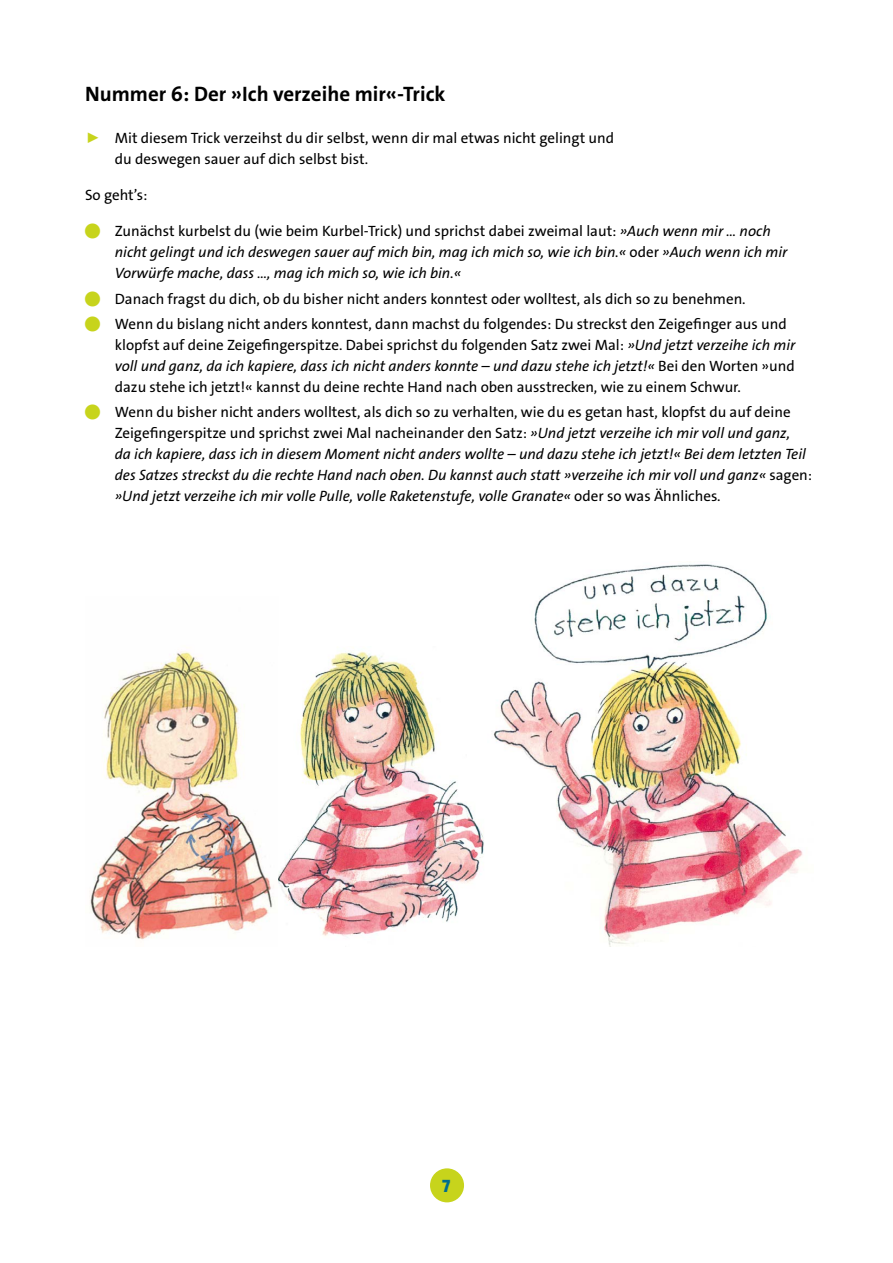
<style>
.page{position:relative;width:893px;height:1263px;background:#fff}
.page>*{position:absolute;margin:0;border:0;box-sizing:border-box;transform-origin:0 0}
.t1{font:700 21px "The Sans Os F";color:#000}
.t2{font:800 18px "The Sans Os F";color:#006e8e}
.t3{font:italic 15px/21px "The Sans Os F";color:#000}
.t4{font:15px/21px "The Sans Os F";color:#000}
.s1{color:#c7d41c}
.s2{font-style:normal;color:#c7d41c}
.s3{font-style:normal}
.s4{font-style:italic}
</style>
<div class="page">
<div style="left:430px;top:1168px;width:34px;height:34px;background:#c7d41c;border-radius:50%"></div>
<img style="left:90px;top:651px;width:189px;height:289px">
<img style="left:279px;top:651px;width:205px;height:285px">
<img style="left:493px;top:564px;width:310px;height:383px">
<h1 class="t1" style="left:85px;top:80px;width:362px">Nummer 6: Der »Ich verzeihe mir«-Trick</h1>
<p class="t4" style="left:115px;top:128px;width:501px;text-indent:-30px"><span class="s1">▶</span> Mit diesem Trick verzeihst du dir selbst, wenn dir mal etwas nicht gelingt und du deswegen sauer auf dich selbst bist.</p>
<p class="t4" style="left:85px;top:185px;width:64px">So geht’s:</p>
<p class="t3" style="left:115px;top:221px;width:674px;text-indent:-30px"><span class="s2">●</span> <span class="s3">Zunächst kurbelst du (wie beim Kurbel-Trick) und sprichst dabei zweimal laut:</span> »Auch wenn mir … noch nicht gelingt und ich deswegen sauer auf mich bin, mag ich mich so, wie ich bin.« <span class="s3">oder</span> »Auch wenn ich mir<br>Vorwürfe mache, dass …, mag ich mich so, wie ich bin.«</p>
<p class="t4" style="left:85px;top:288px;width:662px"><span class="s1">●</span> Danach fragst du dich, ob du bisher nicht anders konntest oder wolltest, als dich so zu benehmen.</p>
<p class="t4" style="left:115px;top:313px;width:682px;text-indent:-30px"><span class="s1">●</span> Wenn du bislang nicht anders konntest, dann machst du folgendes: Du streckst den Zeigefinger aus und klopfst auf deine Zeigefingerspitze. Dabei sprichst du folgenden Satz zwei Mal: <span class="s4">»Und jetzt verzeihe ich mir voll und ganz, da ich kapiere, dass ich nicht anders konnte – und dazu stehe ich jetzt!«</span> Bei den Worten »und dazu stehe ich jetzt!« kannst du deine rechte Hand nach oben ausstrecken, wie zu einem Schwur.</p>
<p class="t3" style="left:115px;top:402px;width:699px;text-indent:-30px"><span class="s2">●</span> <span class="s3">Wenn du bisher nicht anders wolltest, als dich so zu verhalten, wie du es getan hast, klopfst du auf deine Zeigefingerspitze und sprichst zwei Mal nacheinander den Satz:</span> »Und jetzt verzeihe ich mir voll und ganz,<br>da ich kapiere, dass ich in diesem Moment nicht anders wollte – und dazu stehe ich jetzt!« Bei dem letzten Teil des Satzes streckst du die rechte Hand nach oben. Du kannst auch statt »verzeihe ich mir voll und ganz« <span class="s3">sagen: </span>»Und jetzt verzeihe ich mir volle Pulle, volle Raketenstufe, volle Granate« <span class="s3">oder so was Ähnliches.</span></p>
<p class="t2" style="left:442px;top:1174px;width:10px">7</p>
</div>
